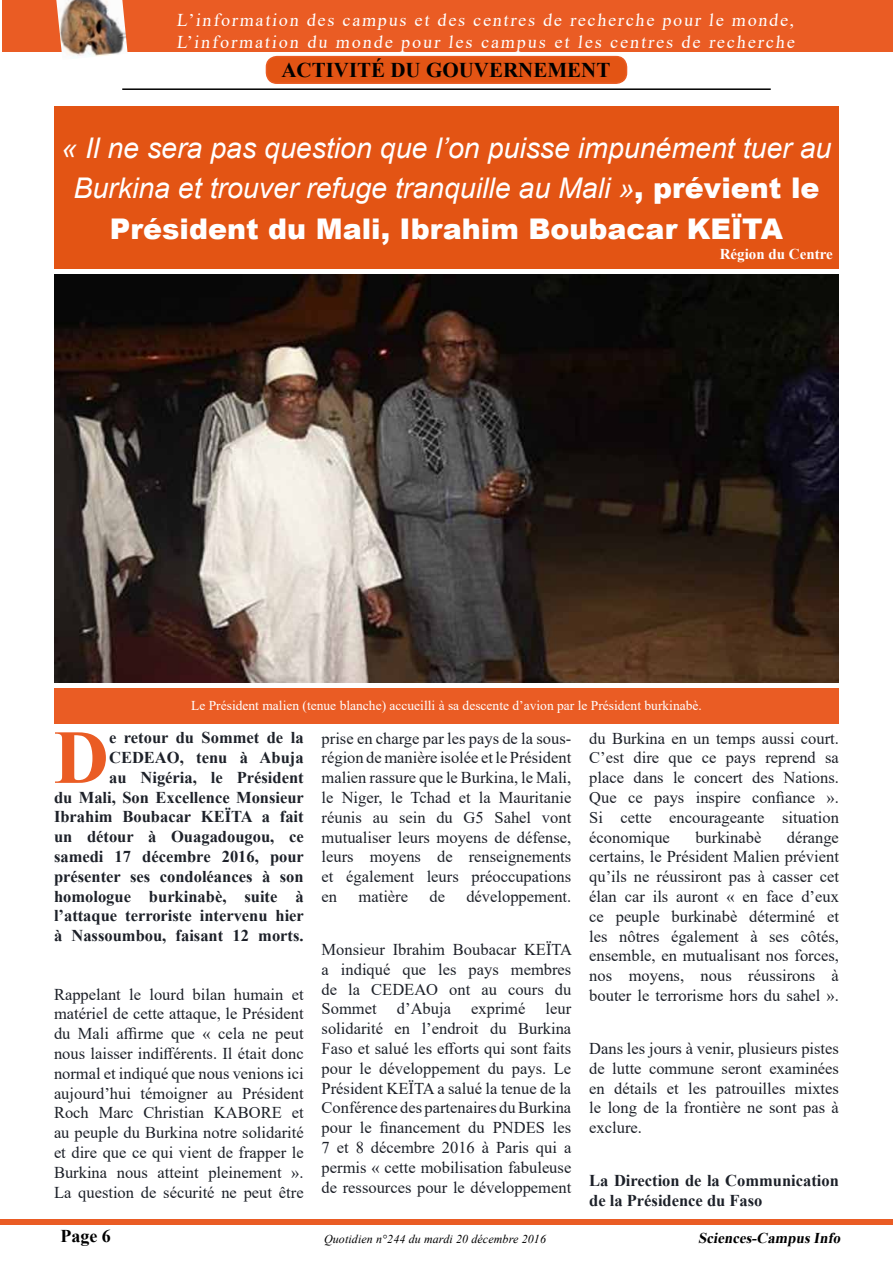
<style>
.page{position:relative;width:893px;height:1263px;background:#fff}
.page>*{position:absolute;margin:0;border:0;box-sizing:border-box;transform-origin:0 0}
.t1{font:700 76.35px "Times New Roman";color:#ea5c24}
.t2{font:italic 28.5px/40.5px "Arial";color:#fff;text-align:center}
.t3{font:700 21px "Times New Roman";color:#000}
.t4{font:18px/21.6px "Times New Roman";letter-spacing:.105em;color:#fff}
.t5{font:700 18px "Times New Roman";color:#000}
.t6{font:16.5px/19.8px "Times New Roman";color:#1d2129;text-align:justify}
.t7{font:700 16.5px/19.8px "Times New Roman";color:#1d2129;text-align:right}
.t8{font:italic 700 15px "Times New Roman";color:#000}
.t9{font:700 15px "Times New Roman";color:#fff}
.t10{font:13.5px "Times New Roman";color:#fff}
.t11{font:italic 12px "Times New Roman";letter-spacing:.01em;color:#000}
.s1{font-weight:900;font-style:normal}
</style>
<div class="page">
<div style="left:1px;top:1219px;width:892px;height:6px;background:#ea5c24"></div>
<hr style="left:122px;top:88px;width:649px;height:2px;background:#000">
<div style="left:2px;top:0;width:891px;height:51px;background:#ea5c24"></div>
<img style="left:56px;top:0;width:72px;height:58px">
<div style="left:266px;top:57px;width:360px;height:26px;background:#e35414;border-radius:10px"></div>
<div style="left:266px;top:56px;width:361px;height:28px;border:2px solid #ea5c24;border-radius:10px"></div>
<div style="left:54px;top:107px;width:785px;height:162px;background:#e35414"></div>
<div style="left:54px;top:688px;width:785px;height:35px;background:#ea5c24"></div>
<img style="left:54px;top:275px;width:785px;height:407px">
<p class="t4" style="left:176px;top:9px;width:622px">L’information des campus et des centres de recherche pour le monde,<br>L’information du monde pour les campus et les centres de recherche</p>
<p class="t3" style="left:281px;top:55px;width:331px">ACTIVITÉ DU GOUVERNEMENT</p>
<h2 class="t2" style="left:61px;top:128px;width:771px">« Il ne sera pas question que l’on puisse impunément tuer au<br>Burkina et trouver refuge tranquille au Mali »<span class="s1">, prévient le<br>Président du Mali, Ibrahim Boubacar KEÏTA</span></h2>
<p class="t9" style="left:720px;top:243px;width:115px">Région du Centre</p>
<p class="t10" style="left:191px;top:696px;width:512px">Le Président malien (tenue blanche) accueilli à sa descente d’avion par le Président burkinabè.</p>
<p class="t7" style="left:54px;top:727px;width:251px">e retour du Sommet de la<br>CEDEAO, tenu à Abuja<br>au Nigéria, le Président<br>du Mali, Son Excellence Monsieur<br>Ibrahim Boubacar KEÏTA a fait un détour à Ouagadougou, ce samedi 17 décembre 2016, pour présenter ses condoléances à son homologue burkinabè, suite à l’attaque terroriste intervenu hier à Nassoumbou, faisant 12 morts.</p>
<h1 class="t1" style="left:54px;top:702px;width:57px">D</h1>
<p class="t6" style="left:54px;top:984px;width:251px">Rappelant le lourd bilan humain et matériel de cette attaque, le Président du Mali affirme que « cela ne peut nous laisser indifférents. Il était donc normal et indiqué que nous venions ici aujourd’hui témoigner au Président Roch Marc Christian KABORE et au peuple du Burkina notre solidarité et dire que ce qui vient de frapper le Burkina nous atteint pleinement ».<br>La question de sécurité ne peut être</p>
<p class="t6" style="left:322px;top:727px;width:251px">prise en charge par les pays de la sous&shy;région de manière isolée et le Président malien rassure que le Burkina, le Mali, le Niger, le Tchad et la Mauritanie réunis au sein du G5 Sahel vont mutualiser leurs moyens de défense, leurs moyens de renseignements et également leurs préoccupations en</p>
<p class="t6" style="left:359px;top:886px;width:51px">matière</p>
<p class="t6" style="left:429px;top:886px;width:17px">de</p>
<p class="t6" style="left:466px;top:886px;width:106px">développement.</p>
<p class="t6" style="left:322px;top:939px;width:252px">Monsieur Ibrahim Boubacar KEÏTA a indiqué que les pays membres de la CEDEAO ont au cours du Sommet d’Abuja exprimé leur solidarité en l’endroit du Burkina Faso et salué les efforts qui sont faits pour le développement du pays. Le Président KEÏTA a salué la tenue de la Conférence des partenaires du Burkina pour le financement du PNDES les 7 et 8 décembre 2016 à Paris qui a permis « cette mobilisation fabuleuse de ressources pour le développement</p>
<p class="t6" style="left:589px;top:727px;width:251px">du Burkina en un temps aussi court.<br>C’est dire que ce pays reprend sa place dans le concert des Nations.<br>Que ce pays inspire confiance ».<br>Si cette encourageante situation économique</p>
<p class="t6" style="left:589px;top:826px;width:251px;text-indent:197px">dérange certains, le Président Malien prévient qu’ils ne réussiront pas à casser cet élan car ils auront « en face d’eux ce peuple burkinabè déterminé et les nôtres également à ses côtés, ensemble, en mutualisant nos forces, nos moyens, nous réussirons à bouter le terrorisme hors du sahel ».</p>
<p class="t6" style="left:695px;top:826px;width:67px">burkinabè</p>
<p class="t6" style="left:589px;top:1038px;width:251px">Dans les jours à venir, plusieurs pistes de lutte commune seront examinées en détails et les patrouilles mixtes le long de la frontière ne sont pas à exclure.</p>
<p class="t7" style="left:589px;top:1170px;width:251px;text-align:left">La Direction de la Communication de la Présidence du Faso</p>
<p class="t5" style="left:60px;top:1223px;width:52px">Page 6</p>
<p class="t11" style="left:324px;top:1231px;width:224px">Quotidien n°244 du mardi 20 décembre 2016</p>
<p class="t8" style="left:698px;top:1227px;width:147px">Sciences-CampusInfo</p>
</div>
